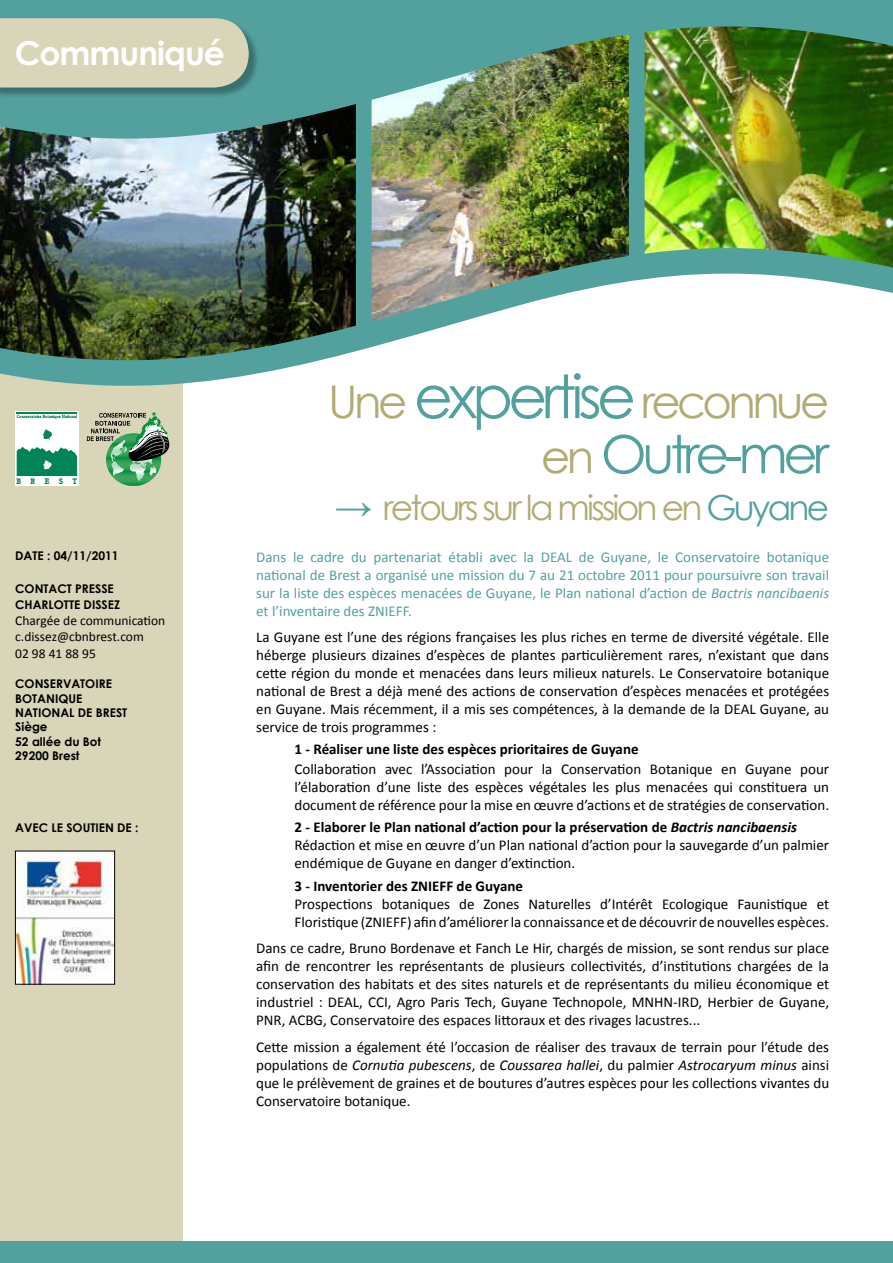
<style>
.page{position:relative;width:893px;height:1263px;background:#fff}
.page>*{position:absolute;margin:0;border:0;box-sizing:border-box;transform-origin:0 0}
.t1{font:52.5px "Century Gothic";letter-spacing:-.08em;color:#53a19f}
.t2{font:45px "Century Gothic";letter-spacing:-.08em;color:#b1ab74}
.t3{font:34.5px "Century Gothic";letter-spacing:-.08em;color:#b1ab74}
.t4{font:700 33px "Century Gothic";letter-spacing:-.03em;color:#fff}
.t5{font:15px/18px "Calibri";color:#000;text-align:justify}
.t6{font:15px/18px "Calibri";color:#53a19f;text-align:justify}
.t7{font:700 15px "Calibri";color:#000}
.t8{font:13.5px/16.2px "Calibri";color:#000}
.t9{font:700 12px/14.4px "Century Gothic";color:#000}
.t10{font:700 8.25px "Italia LT";letter-spacing:1.2em;color:#008458;scale:.94 1}
.s1{font-size:60px;color:#53a19f}
.s2{font-size:45px;color:#b1ab74}
.s3{font-family:"Arial";font-weight:700;font-size:37.5px;color:#53a19f}
.s4{color:#53a19f}
.s5{font-style:italic}
.s6{font-weight:700}
.s7{font-weight:700;font-style:italic}
</style>
<div class="page">
<div style="left:0;top:352px;width:183px;height:911px;background:#d8d5b9"></div>
<div style="left:0;top:1241px;width:893px;height:22px;background:#53a19f"></div>
<img style="left:645px;top:166px;width:248px;height:62px">
<img style="left:372px;top:166px;width:257px;height:62px">
<img style="left:0;top:166px;width:356px;height:62px">
<svg style="left:629px;top:166px;width:16px;height:62px"></svg>
<img style="left:0;top:151px;width:893px;height:15px">
<img style="left:0;top:0;width:893px;height:151px">
<img style="left:0;top:228px;width:893px;height:158px">
<div style="left:356px;top:90px;width:16px;height:250px;background:#53a19f"></div>
<svg style="left:87px;top:412px;width:83px;height:74px"></svg>
<div style="left:15px;top:411px;width:64px;height:74px;background:#fff"></div>
<svg style="left:17px;top:447px;width:60px;height:29px"></svg>
<hr style="left:17px;top:413px;width:60px;height:1px;background:#008458">
<svg style="left:43px;top:429px;width:9px;height:11px"></svg>
<svg style="left:17px;top:415px;width:60px;height:4px"></svg>
<div style="left:0;top:20px;width:259px;height:78px;background:#000;opacity:.3"></div>
<div style="left:0;top:18px;width:249px;height:70px;background:#d8d5b9"></div>
<img style="left:17px;top:853px;width:96px;height:129px">
<div style="left:15px;top:851px;width:100px;height:133px;border:1px solid #000"></div>
<h3 class="t4" style="left:15px;top:28px;width:212px">COMMUNIQUÉ</h3>
<p class="t10" style="left:17px;top:476px;width:66px">BREST</p>
<p class="t9" style="left:15px;top:548px;width:105px">DATE : 04/11/2011</p>
<p class="t9" style="left:15px;top:580px;width:106px;line-height:16.2px">CONTACT PRESSE<br>CHARLOTTE DISSEZ</p>
<p class="t8" style="left:15px;top:613px;width:152px">Chargée de communication c.dissez@cbnbrest.com<br>02 98 41 88 95</p>
<p class="t9" style="left:15px;top:676px;width:18px">CONSER</p>
<p class="t9" style="left:63px;top:676px;width:17px">VATOIRE</p>
<p class="t9" style="left:15px;top:691px;width:15px">BOTANI</p>
<p class="t9" style="left:58px;top:691px;width:24px">QUE</p>
<p class="t9" style="left:15px;top:705px;width:9px">NATIONAL</p>
<p class="t9" style="left:78px;top:705px;width:32px">DE BREST</p>
<p class="t9" style="left:15px;top:719px;width:87px">SIÈGE<br>52 ALLÉE DU BOT<br>29200 BREST</p>
<p class="t9" style="left:15px;top:820px;width:82px">AVEC LE SOUTIEN</p>
<p class="t9" style="left:117px;top:820px;width:23px">DE :</p>
<h2 class="t2" style="left:328px;top:370px;width:502px">Une <span class="s1">expertise</span> reconnue</h2>
<h1 class="t1" style="left:541px;top:417px;width:290px"><span class="s2">en</span> Outre-mer</h1>
<h3 class="t3" style="left:335px;top:483px;width:496px"><span class="s3">→</span> retours sur la mission en <span class="s4">Guyane</span></h3>
<p class="t6" style="left:256px;top:548px;width:574px">Dans le cadre du partenariat établi avec la DEAL de Guyane, le Conservatoire botanique national de Brest a organisé une mission du 7 au 21 octobre 2011 pour poursuivre son travail sur la liste des espèces menacées de Guyane, le Plan national d’action de <span class="s5">Bactris nancibaenis </span>et l’inventaire des ZNIEFF.</p>
<p class="t5" style="left:256px;top:628px;width:574px">La Guyane est l’une des régions françaises les plus riches en terme de diversité végétale. Elle héberge plusieurs dizaines d’espèces de plantes particulièrement rares, n’existant que dans cette région du monde et menacées dans leurs milieux naturels. Le Conservatoire botanique national de Brest a déjà mené des actions de conservation d’espèces menacées et protégées en Guyane. Mais récemment, il a mis ses compétences, à la demande de la DEAL Guyane, au service de trois programmes :</p>
<p class="t7" style="left:294px;top:740px;width:346px">1 - Réaliser une liste des espèces prioritaires de Guyane</p>
<p class="t5" style="left:294px;top:760px;width:536px">Collaboration avec l’Association pour la Conservation Botanique en Guyane pour l’élaboration d’une liste des espèces végétales les plus menacées qui constituera un document de référence pour la mise en œuvre d’actions et de stratégies de conservation.</p>
<p class="t5" style="left:294px;top:818px;width:536px;text-align:left"><span class="s6">2 - Elaborer le Plan national d’action pour la préservation de</span> <span class="s7">Bactris nancibaensis<br></span>Rédaction et mise en œuvre d’un Plan national d’action pour la sauvegarde d’un palmier endémique de Guyane en danger d’extinction.</p>
<p class="t7" style="left:294px;top:876px;width:230px">3 - Inventorier des ZNIEFF de Guyane</p>
<p class="t5" style="left:294px;top:895px;width:536px">Prospections botaniques de Zones Naturelles d’Intérêt Ecologique Faunistique et<br>Floristique (ZNIEFF) afin d’améliorer la connaissance et de découvrir de nouvelles espèces.</p>
<p class="t5" style="left:256px;top:939px;width:574px">Dans ce cadre, Bruno Bordenave et Fanch Le Hir, chargés de mission, se sont rendus sur place afin de rencontrer les représentants de plusieurs collectivités, d’institutions chargées de la conservation des habitats et des sites naturels et de représentants du milieu économique et industriel : DEAL, CCI, Agro Paris Tech, Guyane Technopole, MNHN-IRD, Herbier de Guyane, PNR, ACBG, Conservatoire des espaces littoraux et des rivages lacustres...</p>
<p class="t5" style="left:256px;top:1038px;width:574px">Cette mission a également été l’occasion de réaliser des travaux de terrain pour l’étude des populations de <span class="s5">Cornutia pubescens</span>, de <span class="s5">Coussarea hallei</span>, du palmier <span class="s5">Astrocaryum minus</span> ainsi que le prélèvement de graines et de boutures d’autres espèces pour les collections vivantes du Conservatoire botanique.</p>
</div>
